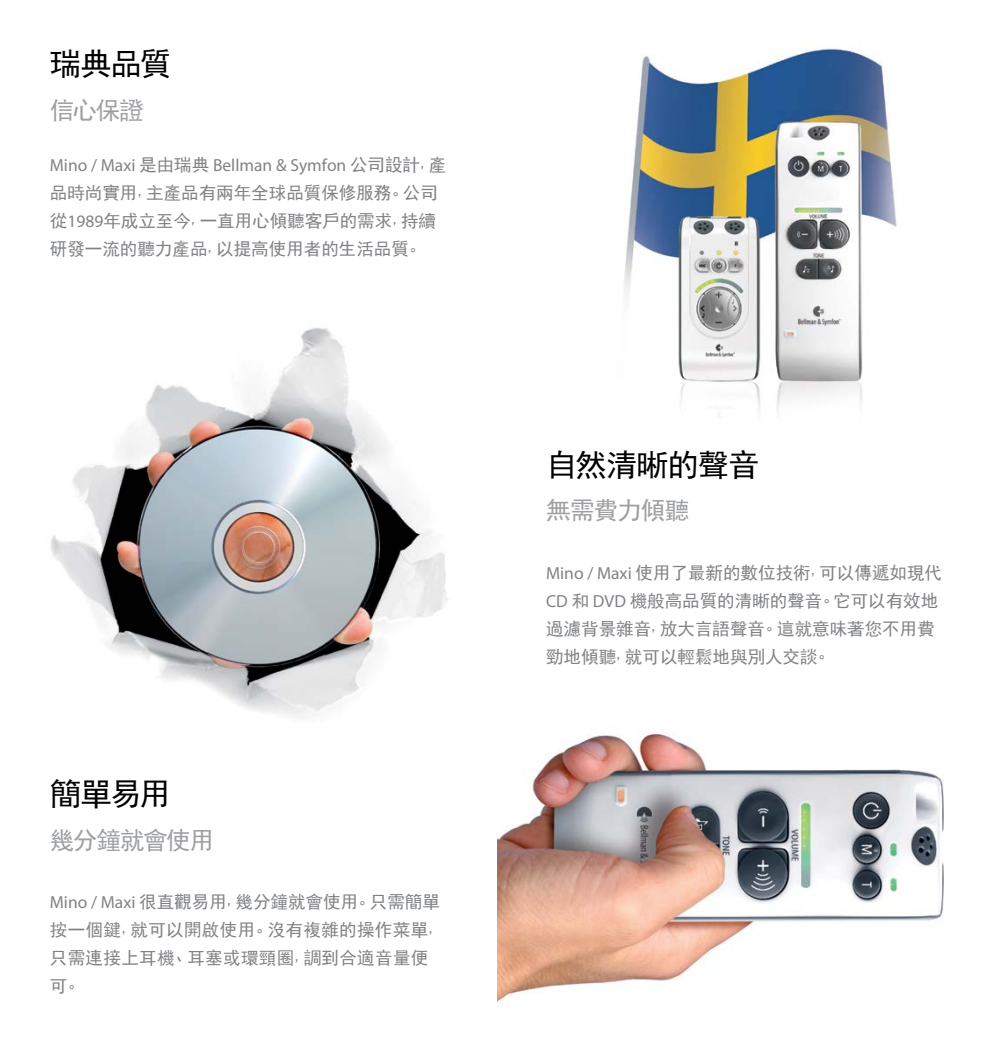
<style>
.page{position:relative;width:993px;height:1042px;background:#fff}
.page>*{position:absolute;margin:0;border:0;box-sizing:border-box;transform-origin:0 0}
.t1{font:31.5px "Sim Hei";letter-spacing:-.035em;color:#000}
.t2{font:24.5px "Sim Hei";letter-spacing:-.04em;color:#9d9fa2}
.t3{font:17.5px/28px "Sim Hei";color:#808285;text-align:justify}
.t4{font:17.5px/28px "Sim Hei";letter-spacing:.02em;color:#808285}
.t5{font:17.5px "Myriad Pro";color:#808285}
.s1{font-family:"Sim Hei"}
.s2{font-family:"Myriad Pro"}
</style>
<div class="page">
<img style="left:624px;top:48px;width:273px;height:363px">
<img style="left:51px;top:327px;width:397px;height:391px">
<img style="left:497px;top:733px;width:447px;height:270px">
<h1 class="t1" style="left:50px;top:48px;width:123px">瑞典品質</h1>
<h2 class="t2" style="left:50px;top:97px;width:96px">信心保證</h2>
<p class="t5" style="left:50px;top:154px;width:398px">Mino / Maxi <span class="s1">是由瑞典</span> Bellman &amp; Symfon <span class="s1">公司設計</span><sup>,</sup><span class="s1">產</span></p>
<p class="t3" style="left:50px;top:179px;width:389px">品時尚實用,主產品有兩年全球品質保修服務。公司從<span class="s2">1989</span>年成立至今,一直用心傾聽客戶的需求,持續研發一流的聽力產品,以提高使用者的生活品質。</p>
<h1 class="t1" style="left:50px;top:778px;width:123px">簡單易用</h1>
<h2 class="t2" style="left:50px;top:828px;width:166px">幾分鐘就會使用</h2>
<p class="t4" style="left:50px;top:888px;width:391px"><span class="s2">Mino / Maxi</span> 很直觀易用,幾分鐘就會使用。只需簡單按一個鍵,就可以開啟使用。沒有複雜的操作菜單,只需連接上耳機、耳塞或環頸圈,調到合適音量便</p>
<p class="t3" style="left:50px;top:970px;width:37px">可。</p>
<h1 class="t1" style="left:546px;top:448px;width:215px">自然清晰的聲音</h1>
<h2 class="t2" style="left:546px;top:498px;width:145px">無需費力傾聽</h2>
<p class="t3" style="left:546px;top:559px;width:397px;text-align:left"><span class="s2">Mino / Maxi</span> 使用了最新的數位技術,可以傳遞如現代<br><span class="s2">CD</span> 和 <span class="s2">DVD</span> 機般高品質的清晰的聲音。它可以有效地過濾背景雜音,放大言語聲音。這就意味著您不用費勁地傾聽,就可以輕鬆地與別人交談。</p>
</div>
